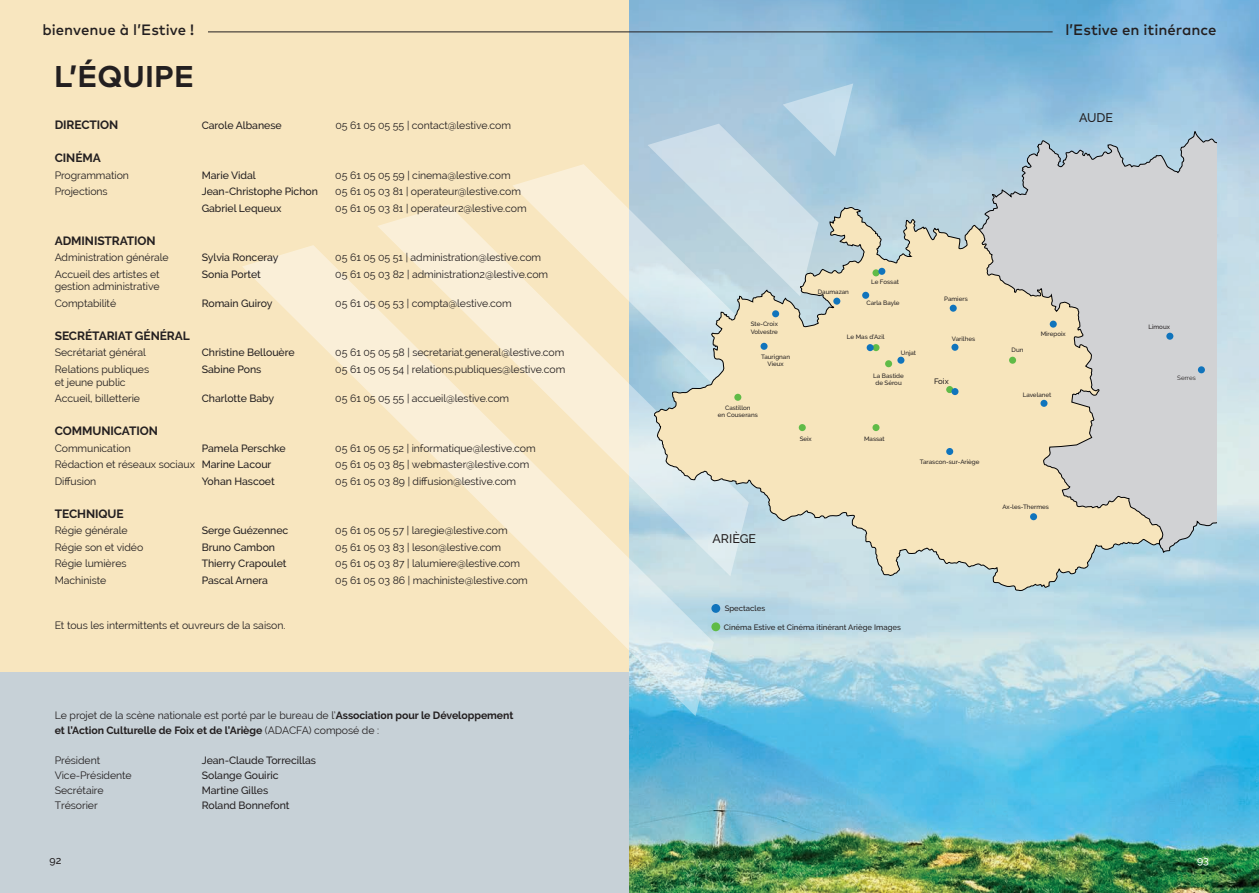
<style>
.page{position:relative;width:1259px;height:893px;background:#fff}
.page>*{position:absolute;margin:0;border:0;box-sizing:border-box;transform-origin:0 0}
.t1{font:700 30px "Mark Pro";letter-spacing:.005em;color:#231f20}
.t2{font:500 15px "Mark Pro";color:#231f20}
.t3{font:500 12.45px "Raleway";color:#231f20}
.t4{font:700 12px "Raleway";letter-spacing:-.005em;color:#231f20}
.t5{font:10.5px/16.5px "Raleway";letter-spacing:-.005em;color:#231f20}
.t6{font:500 10.5px "Raleway";letter-spacing:-.005em;color:#231f20}
.t7{font:700 10.5px/15px "Raleway";letter-spacing:-.005em;color:#231f20}
.t8{font:500 10.5px "Raleway";color:#fff}
.t9{font:500 7.8px "Raleway";color:#231f20}
.t10{font:500 6.3px/7.5px "Raleway";color:#231f20;text-align:center}
.t11{font:6.3px "Raleway";color:#231f20}
.s1{font-weight:500}
.s2{font-weight:400}
</style>
<div class="page">
<img style="left:629px;top:0;width:630px;height:893px">
<div style="left:0;top:672px;width:629px;height:221px;background:#c7d1d7"></div>
<div style="left:0;top:0;width:629px;height:672px;background:#f8e6bf"></div>
<hr style="left:208px;top:32px;width:844px;height:1px;background:#231f20">
<svg style="left:242px;top:245px;width:472px;height:471px"></svg>
<svg style="left:377px;top:205px;width:277px;height:371px"></svg>
<svg style="left:512px;top:164px;width:142px;height:272px"></svg>
<svg style="left:647px;top:83px;width:206px;height:213px;background:#b4d0e1"></svg>
<svg style="left:978px;top:131px;width:238px;height:422px;background:#c5ced4"></svg>
<svg style="left:654px;top:207px;width:509px;height:384px;background:#dedcc9"></svg>
<div style="left:734px;top:394px;width:7px;height:7px;background:#60bb47;border-radius:50%"></div>
<div style="left:798px;top:424px;width:8px;height:7px;background:#60bb47;border-radius:50%"></div>
<div style="left:872px;top:424px;width:7px;height:7px;background:#60bb47;border-radius:50%"></div>
<div style="left:946px;top:386px;width:7px;height:7px;background:#60bb47;border-radius:50%"></div>
<div style="left:1009px;top:357px;width:7px;height:7px;background:#60bb47;border-radius:50%"></div>
<div style="left:872px;top:269px;width:7px;height:7px;background:#60bb47;border-radius:50%"></div>
<svg style="left:872px;top:344px;width:7px;height:7px"></svg>
<div style="left:885px;top:360px;width:7px;height:7px;background:#60bb47;border-radius:50%"></div>
<div style="left:951px;top:388px;width:7px;height:7px;background:#1074bc;border-radius:50%"></div>
<div style="left:949px;top:305px;width:7px;height:7px;background:#1074bc;border-radius:50%"></div>
<div style="left:951px;top:344px;width:7px;height:7px;background:#1074bc;border-radius:50%"></div>
<div style="left:833px;top:298px;width:7px;height:7px;background:#1074bc;border-radius:50%"></div>
<div style="left:878px;top:268px;width:7px;height:7px;background:#1074bc;border-radius:50%"></div>
<div style="left:862px;top:292px;width:7px;height:7px;background:#1074bc;border-radius:50%"></div>
<div style="left:866px;top:344px;width:7px;height:7px;background:#1074bc;border-radius:50%"></div>
<div style="left:1040px;top:400px;width:7px;height:7px;background:#1074bc;border-radius:50%"></div>
<div style="left:1030px;top:513px;width:7px;height:7px;background:#1074bc;border-radius:50%"></div>
<div style="left:1049px;top:321px;width:7px;height:7px;background:#1074bc;border-radius:50%"></div>
<div style="left:1198px;top:366px;width:7px;height:7px;background:#1074bc;border-radius:50%"></div>
<div style="left:772px;top:310px;width:7px;height:7px;background:#1074bc;border-radius:50%"></div>
<div style="left:946px;top:448px;width:7px;height:7px;background:#1074bc;border-radius:50%"></div>
<div style="left:1166px;top:333px;width:7px;height:7px;background:#1074bc;border-radius:50%"></div>
<div style="left:897px;top:357px;width:7px;height:7px;background:#1074bc;border-radius:50%"></div>
<div style="left:711px;top:622px;width:9px;height:9px;background:#60bb47;border-radius:50%"></div>
<div style="left:711px;top:604px;width:9px;height:9px;background:#1074bc;border-radius:50%"></div>
<div style="left:760px;top:343px;width:7px;height:7px;background:#1074bc;border-radius:50%"></div>
<h2 class="t2" style="left:43px;top:19px;width:153px">bienvenue à l’Estive !</h2>
<h2 class="t2" style="left:1065px;top:19px;width:153px">l’Estive en itinérance</h2>
<h1 class="t1" style="left:54px;top:54px;width:141px">L’ÉQUIPE</h1>
<p class="t4" style="left:55px;top:118px;width:65px">DIRECTION</p>
<p class="t6" style="left:202px;top:120px;width:81px">Carole Albanese</p>
<p class="t5" style="left:335px;top:117px;width:177px">05 61 05 05 55 | contact@lestive.com</p>
<p class="t4" style="left:55px;top:151px;width:48px">CINÉMA</p>
<p class="t5" style="left:55px;top:167px;width:76px">Programmation</p>
<p class="t6" style="left:202px;top:169px;width:56px">Marie Vidal</p>
<p class="t5" style="left:335px;top:167px;width:177px">05 61 05 05 59 | cinema@lestive.com</p>
<p class="t5" style="left:55px;top:183px;width:54px">Projections</p>
<p class="t6" style="left:202px;top:186px;width:118px">Jean-Christophe Pichon</p>
<p class="t5" style="left:335px;top:183px;width:187px">05 61 05 03 81 | operateur@lestive.com</p>
<p class="t6" style="left:202px;top:202px;width:81px">Gabriel Lequeux</p>
<p class="t5" style="left:335px;top:200px;width:193px">05 61 05 03 81 | operateur2@lestive.com</p>
<p class="t4" style="left:55px;top:234px;width:103px">ADMINISTRATION</p>
<p class="t5" style="left:55px;top:249px;width:116px">Administration générale</p>
<p class="t6" style="left:202px;top:252px;width:78px">Sylvia Ronceray</p>
<p class="t5" style="left:335px;top:249px;width:207px">05 61 05 05 51 | administration@lestive.com</p>
<p class="t5" style="left:55px;top:266px;width:106px">Accueil des artistes et</p>
<p class="t6" style="left:202px;top:268px;width:61px">Sonia Portet</p>
<p class="t5" style="left:335px;top:266px;width:214px">05 61 05 03 82 | administration2@lestive.com</p>
<p class="t5" style="left:55px;top:278px;width:106px">gestion administrative<br>Comptabilité</p>
<p class="t6" style="left:202px;top:297px;width:72px">Romain Guiroy</p>
<p class="t5" style="left:335px;top:295px;width:178px">05 61 05 05 53 | compta@lestive.com</p>
<p class="t4" style="left:55px;top:329px;width:136px">SECRÉTARIAT GÉNÉRAL</p>
<p class="t5" style="left:55px;top:344px;width:93px">Secrétariat général</p>
<p class="t6" style="left:202px;top:347px;width:94px">Christine Bellouère</p>
<p class="t5" style="left:335px;top:344px;width:231px">05 61 05 05 58 | secretariat.general@lestive.com</p>
<p class="t5" style="left:55px;top:361px;width:96px">Relations publiques</p>
<p class="t6" style="left:202px;top:363px;width:61px">Sabine Pons</p>
<p class="t5" style="left:335px;top:361px;width:231px">05 61 05 05 54 | relations.publiques@lestive.com</p>
<p class="t5" style="left:55px;top:373px;width:87px">et jeune public<br>Accueil, billetterie</p>
<p class="t6" style="left:202px;top:392px;width:74px">Charlotte Baby</p>
<p class="t5" style="left:335px;top:390px;width:175px">05 61 05 05 55 | accueil@lestive.com</p>
<p class="t4" style="left:55px;top:424px;width:105px">COMMUNICATION</p>
<p class="t5" style="left:55px;top:440px;width:78px">Communication</p>
<p class="t6" style="left:202px;top:442px;width:86px">Pamela Perschke</p>
<p class="t5" style="left:335px;top:440px;width:202px">05 61 05 05 52 | informatique@lestive.com</p>
<p class="t5" style="left:55px;top:456px;width:218px">Rédaction et réseaux sociaux <span class="s1">Marine Lacour</span></p>
<p class="t5" style="left:335px;top:456px;width:195px">05 61 05 03 85 | webmaster@lestive.com</p>
<p class="t5" style="left:55px;top:472px;width:43px">Diffusion</p>
<p class="t6" style="left:202px;top:475px;width:74px">Yohan Hascoet</p>
<p class="t5" style="left:335px;top:472px;width:182px">05 61 05 03 89 | diffusion@lestive.com</p>
<p class="t4" style="left:55px;top:506px;width:70px">TECHNIQUE</p>
<p class="t5" style="left:55px;top:522px;width:74px">Régie générale</p>
<p class="t6" style="left:202px;top:524px;width:88px">Serge Guézennec</p>
<p class="t5" style="left:335px;top:522px;width:174px">05 61 05 05 57 | laregie@lestive.com</p>
<p class="t5" style="left:55px;top:538px;width:90px">Régie son et vidéo</p>
<p class="t6" style="left:202px;top:541px;width:75px">Bruno Cambon</p>
<p class="t5" style="left:335px;top:538px;width:167px">05 61 05 03 83 | leson@lestive.com</p>
<p class="t5" style="left:55px;top:555px;width:73px">Régie lumières</p>
<p class="t6" style="left:202px;top:557px;width:86px">Thierry Crapoulet</p>
<p class="t5" style="left:335px;top:555px;width:186px">05 61 05 03 87 | lalumiere@lestive.com</p>
<p class="t5" style="left:55px;top:571px;width:53px">Machiniste</p>
<p class="t6" style="left:202px;top:574px;width:68px">Pascal Arnera</p>
<p class="t5" style="left:335px;top:571px;width:194px">05 61 05 03 86 | machiniste@lestive.com</p>
<p class="t5" style="left:55px;top:616px;width:232px">Et tous les intermittents et ouvreurs de la saison.</p>
<p class="t7" style="left:55px;top:707px;width:460px"><span class="s2">Le projet de la scène nationale est porté par le bureau de l’</span>Association pour le Développement et l’Action Culturelle de Foix et de l’Ariège <span class="s2">(ADACFA) composé de :</span></p>
<p class="t5" style="left:55px;top:751px;width:47px">Président</p>
<p class="t6" style="left:202px;top:754px;width:116px">Jean-Claude Torrecillas</p>
<p class="t5" style="left:55px;top:766px;width:78px">Vice-Présidente</p>
<p class="t6" style="left:202px;top:769px;width:78px">Solange Gouiric</p>
<p class="t5" style="left:55px;top:781px;width:50px">Secrétaire</p>
<p class="t6" style="left:202px;top:784px;width:68px">Martine Gilles</p>
<p class="t5" style="left:55px;top:797px;width:44px">Trésorier</p>
<p class="t6" style="left:202px;top:799px;width:89px">Roland Bonnefont</p>
<p class="t6" style="left:50px;top:855px;width:13px">92</p>
<p class="t10" style="left:818px;top:288px;width:33px">Daumazan</p>
<p class="t10" style="left:871px;top:278px;width:29px">Le Fossat</p>
<p class="t3" style="left:1079px;top:111px;width:35px">AUDE</p>
<p class="t10" style="left:944px;top:295px;width:25px">Pamiers</p>
<p class="t10" style="left:952px;top:335px;width:25px">Varilhes</p>
<p class="t10" style="left:866px;top:299px;width:35px">Carla Bayle</p>
<p class="t10" style="left:750px;top:320px;width:29px;text-align:left">Ste-Croix<br>Volvestre</p>
<p class="t10" style="left:1148px;top:323px;width:23px">Limoux</p>
<p class="t10" style="left:1040px;top:330px;width:26px">Mirepoix</p>
<p class="t10" style="left:847px;top:333px;width:39px">Le Mas d’Azil</p>
<p class="t10" style="left:761px;top:353px;width:30px">Taurignan<br>Vieux</p>
<p class="t10" style="left:718px;top:404px;width:41px">Castillon<br>en Couserans</p>
<p class="t10" style="left:900px;top:349px;width:17px">Unjat</p>
<p class="t10" style="left:873px;top:372px;width:32px">La Bastide de Sérou</p>
<p class="t9" style="left:934px;top:377px;width:16px">Foix</p>
<p class="t10" style="left:799px;top:435px;width:14px">Seix</p>
<p class="t10" style="left:864px;top:435px;width:22px">Massat</p>
<p class="t10" style="left:920px;top:458px;width:61px">Tarascon-sur-Ariège</p>
<p class="t3" style="left:712px;top:532px;width:45px">ARIÈGE</p>
<p class="t10" style="left:1011px;top:346px;width:13px">Dun</p>
<p class="t10" style="left:1022px;top:391px;width:30px">Lavelanet</p>
<p class="t10" style="left:1002px;top:503px;width:48px">Ax-les-Thermes</p>
<p class="t9" style="left:724px;top:604px;width:42px">Spectacles</p>
<p class="t9" style="left:724px;top:622px;width:178px">Cinéma Estive et Cinéma itinérant Ariège Images</p>
<p class="t11" style="left:1177px;top:374px;width:20px">Serres</p>
<p class="t8" style="left:1197px;top:855px;width:13px">93</p>
</div>
